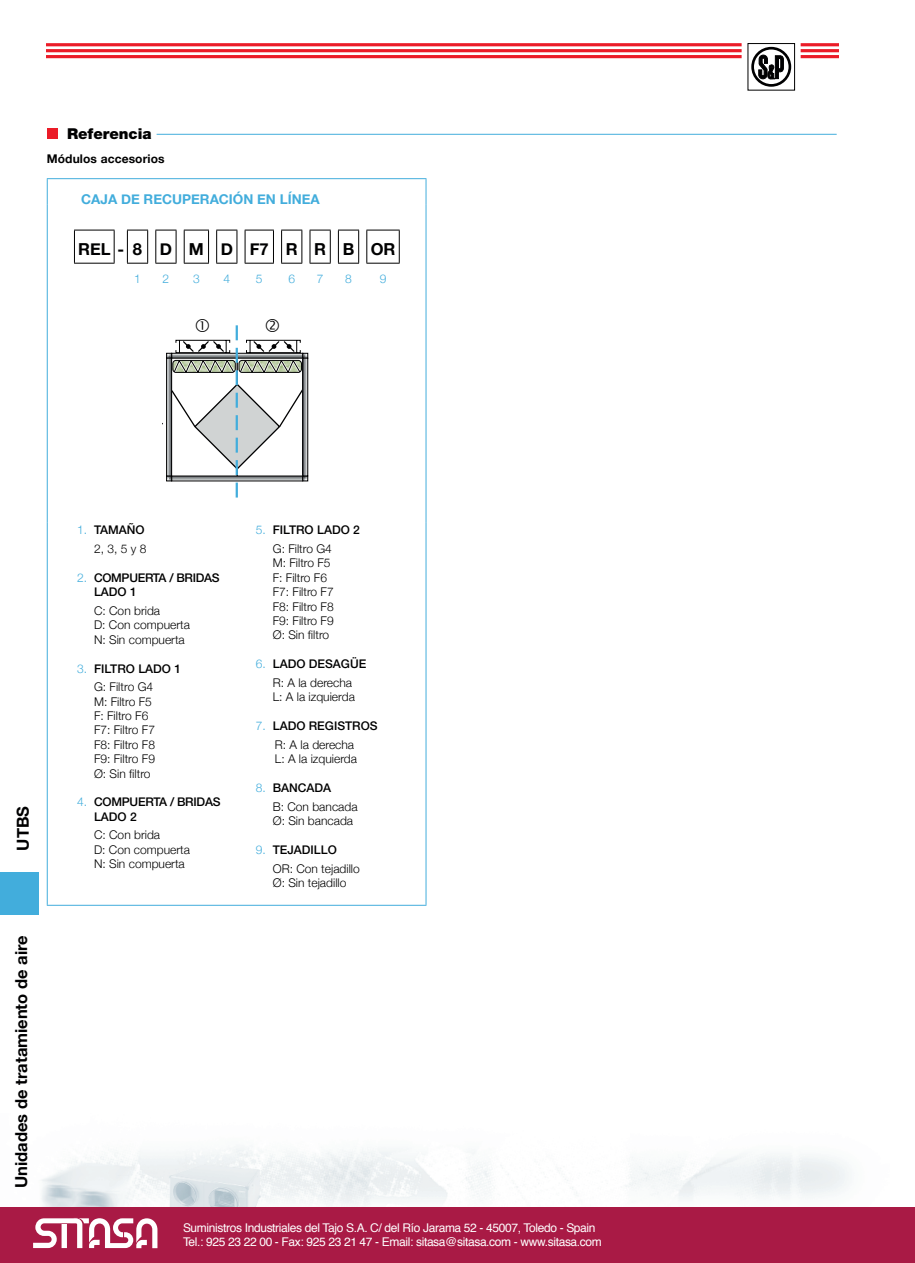
<style>
.page{position:relative;width:915px;height:1263px;background:#fff}
.page>*{position:absolute;margin:0;border:0;box-sizing:border-box;transform-origin:0 0}
.t1{font:700 16.5px "Helvetica Neue";color:#000001}
.t2{font:700 16.5px "Helvetica Neue";letter-spacing:1em;color:#000001}
.t3{font:900 15px "Helvetica Neue";color:#000001}
.t4{font:700 13.5px "Helvetica Neue";color:#42addc}
.t5{font:300 12px/14.4px "Helvetica Neue";color:#000001}
.t6{font:12px/14.4px "Helvetica";letter-spacing:-.03em;color:#fff}
.t7{font:500 12px/18.6px "Helvetica Neue";color:#000001}
.t8{font:500 12px/14.4px "Helvetica Neue";letter-spacing:-.025em;color:#000001}
.t9{font:500 12px/14.4px "Helvetica Neue";letter-spacing:-.02em;color:#000001}
.t10{font:700 12px "Helvetica Neue";letter-spacing:.01em;color:#000001}
.t11{font:300 12px "Helvetica Neue";color:#42addc}
.s1{color:#42addc}
.s2{font-weight:500}
.s3{font-weight:300;color:#42addc}
.s4{font-weight:300}
</style>
<div class="page">
<img style="left:41px;top:1147px;width:808px;height:60px">
<div style="left:751px;top:47px;width:40px;height:40px;border:3px solid #000001;border-radius:50%"></div>
<svg style="left:758px;top:55px;width:25px;height:24px"></svg>
<hr style="left:47px;top:43px;width:694px;height:3px;background:#eb1c28">
<hr style="left:47px;top:49px;width:694px;height:3px;background:#eb1c28">
<hr style="left:47px;top:55px;width:694px;height:3px;background:#eb1c28">
<hr style="left:800px;top:43px;width:38px;height:3px;background:#eb1c28">
<hr style="left:800px;top:49px;width:38px;height:3px;background:#eb1c28">
<hr style="left:800px;top:55px;width:38px;height:3px;background:#eb1c28">
<div style="left:0;top:872px;width:38px;height:42px;background:#42addc"></div>
<svg style="left:48px;top:229px;width:377px;height:676px"></svg>
<hr style="left:47px;top:905px;width:379px;height:1px;background:#42addc">
<hr style="left:47px;top:178px;width:379px;height:1px;background:#42addc">
<svg style="left:47px;top:179px;width:1px;height:25px"></svg>
<svg style="left:425px;top:179px;width:1px;height:25px"></svg>
<hr style="left:47px;top:204px;width:1px;height:319px;background:#42addc">
<hr style="left:425px;top:204px;width:1px;height:319px;background:#42addc">
<hr style="left:47px;top:523px;width:1px;height:382px;background:#42addc">
<hr style="left:425px;top:523px;width:1px;height:382px;background:#42addc">
<hr style="left:114px;top:230px;width:1px;height:33px;background:#000001">
<hr style="left:127px;top:230px;width:1px;height:33px;background:#000001">
<svg style="left:155px;top:263px;width:21px;height:1px"></svg>
<svg style="left:184px;top:263px;width:25px;height:1px"></svg>
<svg style="left:156px;top:230px;width:20px;height:1px"></svg>
<hr style="left:155px;top:230px;width:1px;height:33px;background:#000001">
<hr style="left:176px;top:230px;width:1px;height:33px;background:#000001">
<svg style="left:185px;top:230px;width:23px;height:1px"></svg>
<hr style="left:184px;top:230px;width:1px;height:33px;background:#000001">
<hr style="left:208px;top:230px;width:1px;height:33px;background:#000001">
<hr style="left:236px;top:230px;width:1px;height:33px;background:#000001">
<hr style="left:273px;top:230px;width:1px;height:33px;background:#000001">
<hr style="left:301px;top:230px;width:1px;height:33px;background:#000001">
<hr style="left:330px;top:230px;width:1px;height:33px;background:#000001">
<hr style="left:358px;top:230px;width:1px;height:33px;background:#000001">
<svg style="left:216px;top:263px;width:21px;height:1px"></svg>
<hr style="left:244px;top:263px;width:30px;height:1px;background:#000001">
<svg style="left:281px;top:263px;width:21px;height:1px"></svg>
<svg style="left:309px;top:263px;width:21px;height:1px"></svg>
<svg style="left:338px;top:263px;width:21px;height:1px"></svg>
<hr style="left:366px;top:263px;width:33px;height:1px;background:#000001">
<svg style="left:217px;top:230px;width:20px;height:1px"></svg>
<hr style="left:216px;top:230px;width:1px;height:33px;background:#000001">
<hr style="left:244px;top:230px;width:30px;height:1px;background:#000001">
<hr style="left:244px;top:230px;width:1px;height:33px;background:#000001">
<svg style="left:282px;top:230px;width:20px;height:1px"></svg>
<hr style="left:281px;top:230px;width:1px;height:33px;background:#000001">
<svg style="left:310px;top:230px;width:20px;height:1px"></svg>
<hr style="left:309px;top:230px;width:1px;height:33px;background:#000001">
<svg style="left:339px;top:230px;width:20px;height:1px"></svg>
<hr style="left:338px;top:230px;width:1px;height:33px;background:#000001">
<hr style="left:366px;top:230px;width:33px;height:1px;background:#000001">
<hr style="left:366px;top:230px;width:1px;height:33px;background:#000001">
<hr style="left:399px;top:230px;width:1px;height:33px;background:#000001">
<hr style="left:74px;top:230px;width:40px;height:1px;background:#000001">
<hr style="left:74px;top:230px;width:1px;height:33px;background:#000001">
<svg style="left:127px;top:230px;width:20px;height:1px"></svg>
<hr style="left:147px;top:230px;width:1px;height:33px;background:#000001">
<hr style="left:74px;top:263px;width:40px;height:1px;background:#000001">
<svg style="left:127px;top:263px;width:21px;height:1px"></svg>
<div style="left:47px;top:128px;width:10px;height:11px;background:#eb1c28"></div>
<hr style="left:156px;top:134px;width:680px;height:1px;background:#42addc">
<div style="left:0;top:1207px;width:914px;height:56px;background:#a91a45"></div>
<svg style="left:33px;top:1218px;width:124px;height:30px"></svg>
<svg style="left:163px;top:319px;width:145px;height:178px"></svg>
<p class="t3" style="left:67px;top:125px;width:86px">Referencia</p>
<p class="t10" style="left:47px;top:151px;width:119px">MÓDULOS ACCESORIOS</p>
<p class="t4" style="left:81px;top:191px;width:240px">CAJA DE RECUPERACIÓN EN LÍNEA</p>
<h1 class="t2" style="left:78px;top:239px;width:319px">REL-8DMDF7RRBOR</h1>
<p class="t11" style="left:134px;top:272px;width:8px">1</p>
<p class="t11" style="left:162px;top:272px;width:8px">2</p>
<p class="t11" style="left:193px;top:272px;width:8px">3</p>
<p class="t11" style="left:223px;top:272px;width:8px">4</p>
<p class="t11" style="left:256px;top:272px;width:8px">5</p>
<p class="t11" style="left:288px;top:272px;width:8px">6</p>
<p class="t11" style="left:317px;top:272px;width:8px">7</p>
<p class="t11" style="left:345px;top:272px;width:8px">8</p>
<p class="t11" style="left:379px;top:272px;width:8px">9</p>
<h1 class="t1" style="left:13px;top:850px;width:46px;rotate:-90deg">UTBS</h1>
<h1 class="t1" style="left:11px;top:1188px;width:254px;rotate:-90deg">UNIDADES DE TRATAMIENTO DE AIRE</h1>
<p class="t5" style="left:77px;top:521px;width:71px;line-height:18.6px;text-align:right"><span class="s1">1.</span> <span class="s2">TAMAÑO<br></span>2, 3, 5 y 8</p>
<p class="t8" style="left:94px;top:570px;width:127px;text-indent:-17px"><span class="s3">2.</span> COMPUERTA / BRIDAS<br>LADO 1</p>
<p class="t5" style="left:94px;top:603px;width:97px">C: Con brida<br>D: Con compuerta<br>N: Sin compuerta</p>
<p class="t7" style="left:94px;top:659px;width:88px;text-indent:-17px"><span class="s3">3.</span> FILTRO LADO 1<br><span class="s4">G: Filtro G4</span></p>
<p class="t5" style="left:94px;top:694px;width:62px">M: Filtro F5<br>F: Filtro F6<br>F7: Filtro F7<br>F8: Filtro F8<br>F9: Filtro F9<br>Ø: Sin filtro</p>
<p class="t9" style="left:94px;top:795px;width:128px;text-indent:-17px"><span class="s3">4.</span> COMPUERTA / BRIDAS<br>LADO 2</p>
<p class="t5" style="left:94px;top:828px;width:97px">C: Con brida<br>D: Con compuerta<br>N: Sin compuerta</p>
<p class="t7" style="left:273px;top:521px;width:88px;text-indent:-17px"><span class="s3">5.</span> FILTRO LADO 2<br><span class="s4">G: Filtro G4</span></p>
<p class="t5" style="left:273px;top:556px;width:62px">M: Filtro F5<br>F: Filtro F6<br>F7: Filtro F7<br>F8: Filtro F8<br>F9: Filtro F9<br>Ø: Sin filtro</p>
<p class="t5" style="left:256px;top:654px;width:112px;line-height:18.6px;text-align:center"><span class="s1">6.</span> <span class="s2">LADO DESAGÜE<br></span>R: A la derecha</p>
<p class="t5" style="left:273px;top:690px;width:84px">L: A la izquierda</p>
<p class="t7" style="left:256px;top:716px;width:123px;text-align:center"><span class="s3">7.</span> LADO REGISTROS<br><span class="s4">R: A la derecha</span></p>
<p class="t5" style="left:275px;top:751px;width:84px">L: A la izquierda</p>
<p class="t5" style="left:273px;top:778px;width:86px;line-height:18.6px;text-indent:-17px"><span class="s1">8.</span> <span class="s2">BANCADA<br></span>B: Con bancada</p>
<p class="t5" style="left:273px;top:813px;width:82px">Ø: Sin bancada</p>
<p class="t5" style="left:273px;top:840px;width:88px;line-height:18.6px;text-indent:-17px"><span class="s1">9.</span> <span class="s2">TEJADILLO<br></span>OR: Con tejadillo</p>
<p class="t5" style="left:273px;top:875px;width:75px">Ø: Sin tejadillo</p>
<p class="t6" style="left:183px;top:1221px;width:420px">Suministros Industriales del Tajo S.A. C/ del Río Jarama 52 - 45007, Toledo - Spain<br>Tel.: 925 23 22 00 - Fax: 925 23 21 47 - Email: sitasa@sitasa.com - www.sitasa.com</p>
</div>
